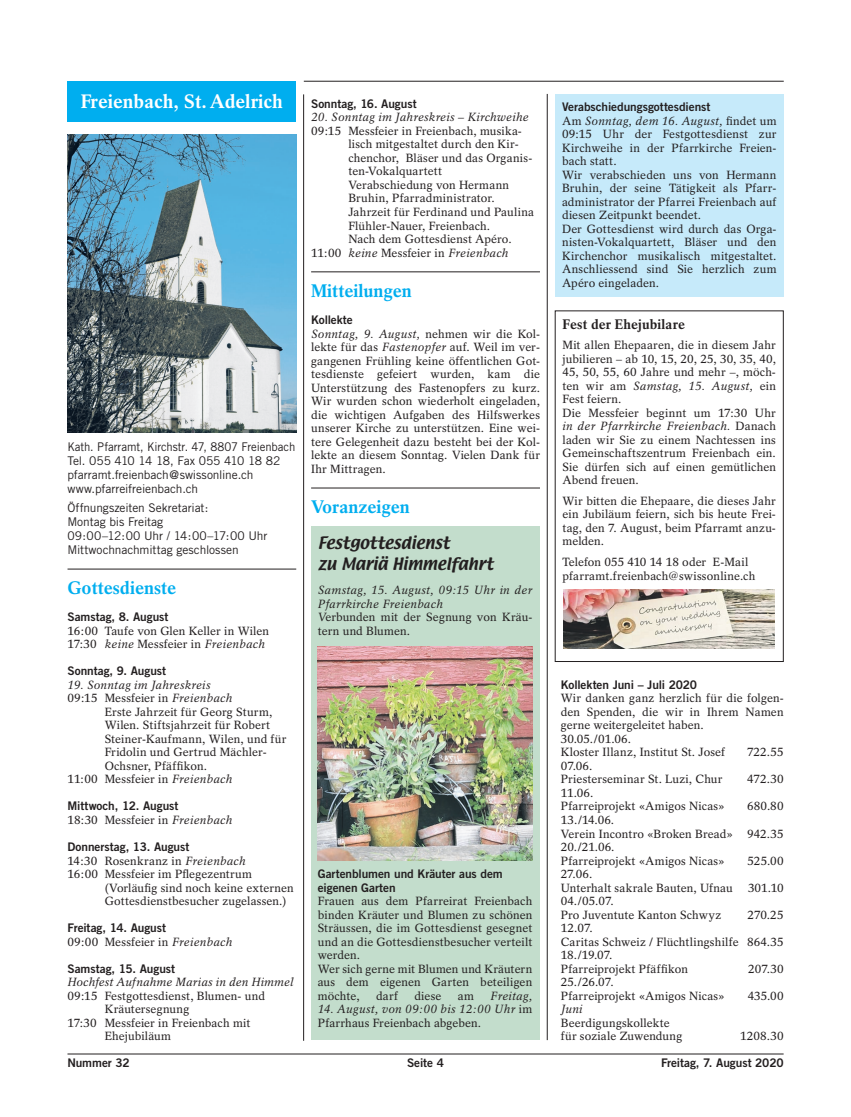
<style>
.page{position:relative;width:851px;height:1117px;background:#fff}
.page>*{position:absolute;margin:0;border:0;box-sizing:border-box;transform-origin:0 0}
.t1{font:700 19.38px "Rotation";color:#fff}
.t2{font:700 18.12px "Rotation";color:#00aeef}
.t3{font:15px/21.2px "Textile";letter-spacing:-.005em;color:#231f20}
.t4{font:700 13.75px "Rotation";letter-spacing:.01em;color:#231f20}
.t5{font:12px/13.9px "Trade Gothic";letter-spacing:-.01em;color:#231f20;scale:.95 1}
.t6{font:12px/13.9px "Trade Gothic";letter-spacing:-.01em;color:#231f20}
.t7{font:11.88px/13.5px "Rotation";letter-spacing:.01em;color:#231f20}
.t8{font:italic 11.88px/13.5px "Rotation";letter-spacing:.015em;color:#231f20}
.t9{font:11.88px/13.5px "Trade Gothic Bold Two";letter-spacing:-.005em;color:#231f20}
.s1{font-style:italic}
.s2{font-style:normal}
</style>
<div class="page">
<hr style="left:67px;top:1053px;width:716px;height:1px;background:#231f20">
<hr style="left:311px;top:271px;width:229px;height:1px;background:#231f20">
<hr style="left:311px;top:487px;width:229px;height:1px;background:#231f20">
<hr style="left:67px;top:568px;width:229px;height:1px;background:#231f20">
<hr style="left:303px;top:94px;width:1px;height:946px;background:#231f20">
<hr style="left:547px;top:94px;width:1px;height:945px;background:#231f20">
<div style="left:67px;top:81px;width:229px;height:40px;background:#00aeef"></div>
<img style="left:67px;top:135px;width:229px;height:297px">
<hr style="left:304px;top:81px;width:479px;height:1px;background:#231f20">
<img style="left:563px;top:589px;width:211px;height:59px">
<div style="left:555px;top:94px;width:228px;height:203px;background:#c6eafa"></div>
<div style="left:311px;top:526px;width:228px;height:513px;background:#c3ddcc"></div>
<img style="left:318px;top:646px;width:214px;height:214px">
<h1 class="t1" style="left:81px;top:90px;width:204px">Freienbach, St. Adelrich</h1>
<p class="t5" style="left:67px;top:439px;width:241px">Kath. Pfarramt, Kirchstr. 47, 8807 Freienbach Tel. 055 410 14 18, Fax 055 410 18 82 pfarramt.freienbach@swissonline.ch www.pfarreifreienbach.ch</p>
<p class="t6" style="left:67px;top:500px;width:201px">Öffnungszeiten Sekretariat:<br>Montag bis Freitag<br>09:00–12:00 Uhr / 14:00–17:00 Uhr<br>Mittwochnachmittag geschlossen</p>
<h2 class="t2" style="left:67px;top:577px;width:110px">Gottesdienste</h2>
<p class="t9" style="left:67px;top:610px;width:102px">Samstag, 8. August</p>
<p class="t7" style="left:67px;top:624px;width:203px">16:00 Taufe von Glen Keller in Wilen<br>17:30 <span class="s1">keine</span> Messfeier in <span class="s1">Freienbach</span></p>
<p class="t9" style="left:67px;top:664px;width:100px">Sonntag, 9. August</p>
<p class="t8" style="left:67px;top:678px;width:145px">19. Sonntag im Jahreskreis</p>
<p class="t7" style="left:67px;top:691px;width:166px">09:15 Messfeier in <span class="s1">Freienbach</span></p>
<p class="t7" style="left:105px;top:705px;width:169px">Erste Jahrzeit für Georg Sturm,</p>
<p class="t7" style="left:105px;top:718px;width:167px">Wilen. Stiftsjahrzeit für Robert</p>
<p class="t7" style="left:105px;top:732px;width:183px">Steiner-Kaufmann, Wilen, und für</p>
<p class="t7" style="left:105px;top:745px;width:164px">Fridolin und Gertrud Mächler-</p>
<p class="t7" style="left:105px;top:759px;width:104px">Ochsner, Pfäffikon.</p>
<p class="t7" style="left:67px;top:772px;width:166px">11:00 Messfeier in <span class="s1">Freienbach</span></p>
<p class="t9" style="left:67px;top:799px;width:112px">Mittwoch, 12. August</p>
<p class="t7" style="left:67px;top:813px;width:166px">18:30 Messfeier in <span class="s1">Freienbach</span></p>
<p class="t9" style="left:67px;top:839px;width:123px">Donnerstag, 13. August</p>
<p class="t7" style="left:67px;top:853px;width:180px">14:30 Rosenkranz in <span class="s1">Freienbach</span></p>
<p class="t7" style="left:67px;top:867px;width:186px">16:00 Messfeier im Pflegezentrum</p>
<p class="t7" style="left:105px;top:880px;width:190px">(Vorläufig sind noch keine externen</p>
<p class="t7" style="left:105px;top:894px;width:183px">Gottesdienstbesucher zugelassen.)</p>
<p class="t9" style="left:67px;top:920px;width:100px">Freitag, 14. August</p>
<p class="t7" style="left:67px;top:934px;width:166px">09:00 Messfeier in <span class="s1">Freienbach</span></p>
<p class="t9" style="left:67px;top:961px;width:109px">Samstag, 15. August</p>
<p class="t8" style="left:67px;top:975px;width:227px">Hochfest Aufnahme Marias in den Himmel</p>
<p class="t7" style="left:67px;top:988px;width:199px">09:15 Festgottesdienst, Blumen- und</p>
<p class="t7" style="left:105px;top:1002px;width:86px">Kräutersegnung</p>
<p class="t7" style="left:67px;top:1015px;width:184px">17:30 Messfeier in Freienbach mit</p>
<p class="t7" style="left:105px;top:1029px;width:68px">Ehejubiläum</p>
<p class="t9" style="left:311px;top:97px;width:107px">Sonntag, 16. August</p>
<p class="t8" style="left:311px;top:111px;width:219px">20. Sonntag im Jahreskreis – Kirchweihe</p>
<p class="t7" style="left:311px;top:124px;width:212px">09:15 Messfeier in Freienbach, musika-</p>
<p class="t7" style="left:348px;top:138px;width:172px">lisch mitgestaltet durch den Kir-</p>
<p class="t7" style="left:348px;top:151px;width:185px">chenchor, Bläser und das Organis-</p>
<p class="t7" style="left:348px;top:165px;width:95px">ten-Vokalquartett</p>
<p class="t7" style="left:348px;top:178px;width:162px">Verabschiedung von Hermann</p>
<p class="t7" style="left:348px;top:192px;width:148px">Bruhin, Pfarradministrator.</p>
<p class="t7" style="left:348px;top:205px;width:187px">Jahrzeit für Ferdinand und Paulina</p>
<p class="t7" style="left:348px;top:219px;width:143px">Flühler-Nauer, Freienbach.</p>
<p class="t7" style="left:348px;top:232px;width:165px">Nach dem Gottesdienst Apéro.</p>
<p class="t7" style="left:311px;top:246px;width:199px">11:00 <span class="s1">keine</span> Messfeier in <span class="s1">Freienbach</span></p>
<h2 class="t2" style="left:311px;top:280px;width:102px">Mitteilungen</h2>
<p class="t9" style="left:311px;top:313px;width:43px">Kollekte</p>
<p class="t7" style="left:311px;top:327px;width:230px;text-align:justify"><span class="s1">Sonntag, 9. August,</span> nehmen wir die Kol&shy;lekte für das <span class="s1">Fastenopfer</span> auf. Weil im ver&shy;gangenen Frühling keine öffentlichen Got&shy;tesdienste gefeiert wurden, kam die Unterstützung des Fastenopfers zu kurz.<br>Wir wurden schon wiederholt eingeladen, die wichtigen Aufgaben des Hilfswerkes unserer Kirche zu unterstützen. Eine wei&shy;tere Gelegenheit dazu besteht bei der Kol&shy;lekte an diesem Sonntag. Vielen Dank für Ihr Mittragen.</p>
<h2 class="t2" style="left:311px;top:496px;width:100px">Voranzeigen</h2>
<p class="t3" style="left:318px;top:532px;width:177px">Festgottesdienst<br>zu Mariä Himmelfahrt</p>
<p class="t8" style="left:318px;top:583px;width:216px">Samstag, 15. August, 09:15 Uhr in der<br>Pfarrkirche Freienbach<br>V<span class="s2">erbunden mit der Segnung von Kräu&shy;tern und Blumen.</span></p>
<p class="t9" style="left:318px;top:866px;width:186px">Gartenblumen und Kräuter aus dem eigenen Garten</p>
<p class="t7" style="left:318px;top:894px;width:216px">Frauen aus dem Pfarreirat Freienbach binden Kräuter und Blumen zu schönen<br>Sträussen, die im Gottesdienst gesegnet und an die Gottesdienstbesucher verteilt werden.<br>Wer sich gerne mit Blumen und Kräutern aus dem eigenen Garten beteiligen möchte,</p>
<p class="t7" style="left:376px;top:988px;width:24px">darf</p>
<p class="t7" style="left:414px;top:988px;width:29px">diese</p>
<p class="t7" style="left:457px;top:988px;width:18px">am</p>
<p class="t8" style="left:490px;top:988px;width:44px">Freitag,</p>
<p class="t8" style="left:318px;top:1002px;width:216px">14. August, von 09:00 bis 12:00 Uhr <span class="s2">im<br>Pfarrhaus Freienbach abgeben.</span></p>
<p class="t9" style="left:562px;top:100px;width:150px">Verabschiedungsgottesdienst</p>
<p class="t7" style="left:562px;top:114px;width:216px">Am <span class="s1">Sonntag, dem 16. August,</span> findet um 09:15 Uhr der Festgottesdienst zur Kirchweihe in der Pfarrkirche Freien&shy;bach statt.<br>Wir verabschieden uns von Hermann Bruhin, der seine Tätigkeit als Pfarr&shy;administrator der Pfarrei Freienbach auf diesen Zeitpunkt beendet.<br>Der Gottesdienst wird durch das Orga&shy;nisten-Vokalquartett, Bläser und den Kirchenchor musikalisch mitgestaltet.<br>Anschliessend sind Sie herzlich zum Apéro eingeladen.</p>
<p class="t4" style="left:562px;top:315px;width:124px">Fest der Ehejubilare</p>
<p class="t7" style="left:562px;top:338px;width:215px">Mit allen Ehepaaren, die in diesem Jahr jubilieren – ab 10, 15, 20, 25, 30, 35, 40, 45, 50, 55, 60 Jahre und mehr –, möch&shy;ten wir am <span class="s1">Samstag, 15. August,</span> ein Fest feiern.<br>Die Messfeier beginnt um 17:30 Uhr <span class="s1">in der Pfarrkirche Freienbach.</span> Danach laden wir Sie zu einem Nachtessen ins Gemeinschaftszentrum Freienbach ein.<br>Sie dürfen sich auf einen gemütlichen Abend freuen.</p>
<p class="t7" style="left:562px;top:494px;width:215px;text-align:justify">Wir bitten die Ehepaare, die dieses Jahr ein Jubiläum feiern, sich bis heute Frei&shy;tag, den 7. August, beim Pfarramt anzu&shy;melden.</p>
<p class="t7" style="left:562px;top:555px;width:194px">Telefon 055 410 14 18 oder E-Mail pfarramt.freienbach@swissonline.ch</p>
<p class="t9" style="left:560px;top:677px;width:138px">Kollekten Juni – Juli 2020</p>
<p class="t7" style="left:560px;top:691px;width:224px">Wir danken ganz herzlich für die folgen&shy;den Spenden, die wir in Ihrem Namen gerne weitergeleitet haben.<br>30.05./01.06.<br>Kloster Illanz, Institut St. Josef</p>
<p class="t7" style="left:747px;top:745px;width:38px">722.55</p>
<p class="t7" style="left:560px;top:759px;width:163px">07.06.<br>Priesterseminar St. Luzi, Chur</p>
<p class="t7" style="left:747px;top:772px;width:38px">472.30</p>
<p class="t7" style="left:560px;top:786px;width:165px">11.06.<br>Pfarreiprojekt «Amigos Nicas»</p>
<p class="t7" style="left:747px;top:799px;width:38px">680.80</p>
<p class="t7" style="left:560px;top:813px;width:224px">13./14.06.<br>Verein Incontro «Broken Bread» 942.35<br>20./21.06.<br>Pfarreiprojekt «Amigos Nicas»</p>
<p class="t7" style="left:747px;top:853px;width:38px">525.00</p>
<p class="t7" style="left:560px;top:867px;width:173px">27.06.<br>Unterhalt sakrale Bauten, Ufnau</p>
<p class="t7" style="left:748px;top:880px;width:37px">301.10</p>
<p class="t7" style="left:560px;top:894px;width:162px">04./05.07.<br>Pro Juventute Kanton Schwyz</p>
<p class="t7" style="left:747px;top:907px;width:38px">270.25</p>
<p class="t7" style="left:560px;top:921px;width:224px">12.07.<br>Caritas Schweiz / Flüchtlingshilfe 864.35<br>18./19.07.<br>Pfarreiprojekt Pfäffikon</p>
<p class="t7" style="left:748px;top:961px;width:37px">207.30</p>
<p class="t7" style="left:560px;top:975px;width:165px">25./26.07.<br>Pfarreiprojekt «Amigos Nicas»</p>
<p class="t8" style="left:560px;top:1002px;width:23px">Juni</p>
<p class="t7" style="left:560px;top:1015px;width:123px">Beerdigungskollekte für soziale Zuwendung</p>
<p class="t7" style="left:747px;top:988px;width:37px">435.00</p>
<p class="t7" style="left:740px;top:1029px;width:45px">1208.30</p>
<p class="t9" style="left:67px;top:1055px;width:64px">Nummer 32</p>
<p class="t9" style="left:407px;top:1055px;width:38px">Seite 4</p>
<p class="t9" style="left:661px;top:1055px;width:124px">Freitag, 7. August 2020</p>
</div>
